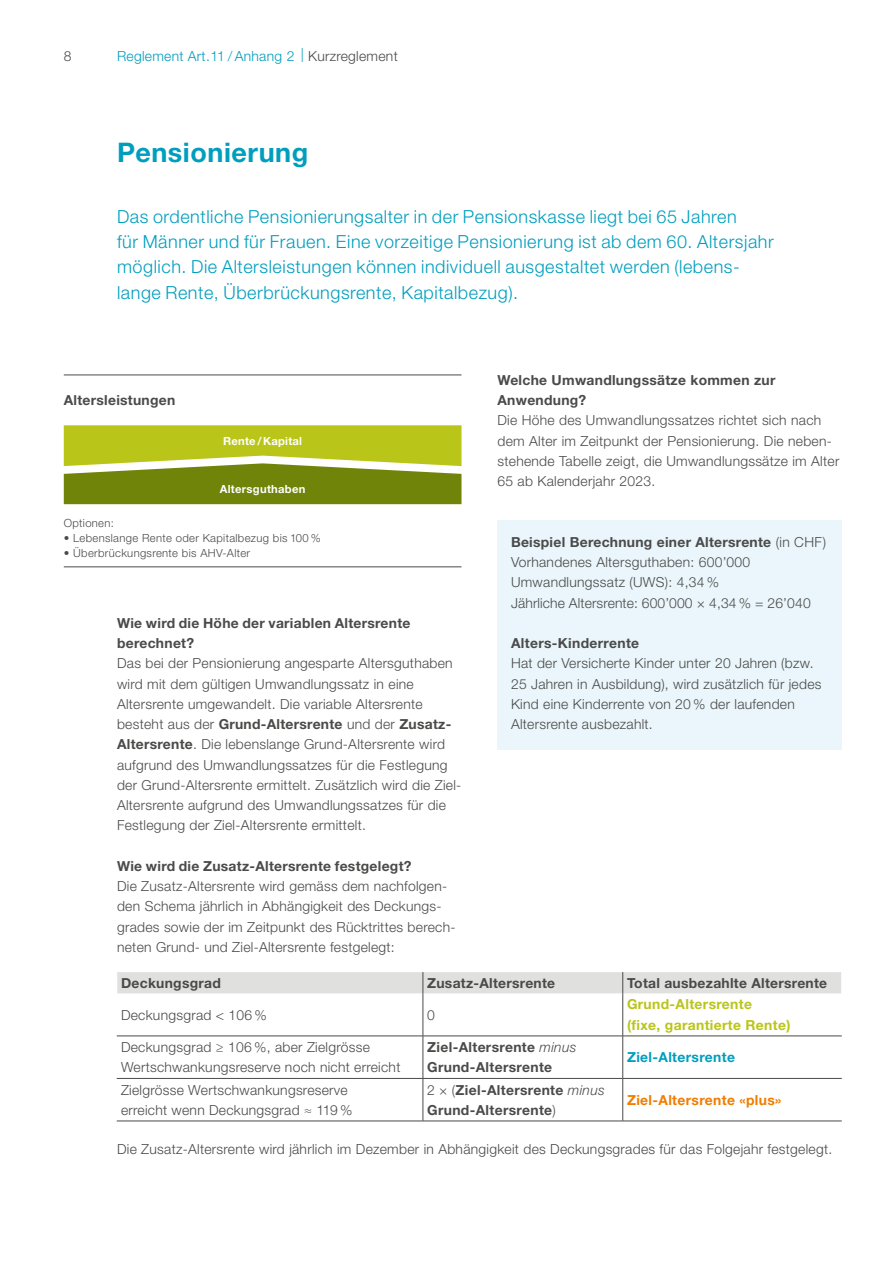
<style>
.page{position:relative;width:893px;height:1263px;background:#fff}
.page>*{position:absolute;margin:0;border:0;box-sizing:border-box;transform-origin:0 0}
.t1{font:700 27px "Helvetica Neue LT Std";letter-spacing:.02em;color:#009ebe}
.t2{font:300 18px/25.3px "Helvetica Neue LT Std";letter-spacing:.03em;color:#009ebe}
.t3{font:300 13.8px/20.2px "Helvetica Neue LT Std";letter-spacing:.02em;color:#4a4a49}
.t4{font:700 13.8px/20.2px "Helvetica Neue LT Std";letter-spacing:.02em;color:#4a4a49}
.t5{font:700 13.8px/20.2px "Helvetica Neue LT Std";letter-spacing:.025em;color:#b9c518}
.t6{font:300 13.8px "Helvetica Neue LT Std";letter-spacing:.02em;color:#009ebe}
.t7{font:700 13.8px "Helvetica Neue LT Std";letter-spacing:.025em;color:#ef7d00}
.t8{font:700 13.8px "Helvetica Neue LT Std";letter-spacing:.025em;color:#009ebe}
.t9{font:300 11.25px "Helvetica Neue LT Std";letter-spacing:.03em;color:#4a4a49}
.t10{font:700 11.25px "Helvetica Neue LT Std";letter-spacing:.025em;color:#fff}
.s1{color:#4a4a49}
.s2{font-weight:700}
.s3{font-weight:300;font-style:italic}
.s4{font-weight:300}
</style>
<div class="page">
<div style="left:497px;top:520px;width:345px;height:48px;background:#eaf6fb"></div>
<div style="left:497px;top:560px;width:345px;height:48px;background:#eaf6fb"></div>
<div style="left:497px;top:581px;width:345px;height:47px;background:#eaf6fb"></div>
<div style="left:497px;top:621px;width:345px;height:48px;background:#eaf6fb"></div>
<div style="left:497px;top:641px;width:345px;height:109px;background:#eaf6fb"></div>
<svg style="left:64px;top:425px;width:397px;height:79px;background:#9fad29"></svg>
<hr style="left:64px;top:375px;width:397px;height:1px;background:#4a4a49">
<hr style="left:64px;top:567px;width:397px;height:1px;background:#4a4a49">
<hr style="left:117px;top:1036px;width:306px;height:1px;background:#4a4a49">
<hr style="left:423px;top:1036px;width:200px;height:1px;background:#4a4a49">
<hr style="left:623px;top:1036px;width:219px;height:1px;background:#4a4a49">
<hr style="left:117px;top:1078px;width:306px;height:1px;background:#4a4a49">
<hr style="left:423px;top:1078px;width:200px;height:1px;background:#4a4a49">
<hr style="left:623px;top:1078px;width:219px;height:1px;background:#4a4a49">
<hr style="left:117px;top:1121px;width:306px;height:1px;background:#4a4a49">
<hr style="left:423px;top:1121px;width:200px;height:1px;background:#4a4a49">
<hr style="left:623px;top:1121px;width:219px;height:1px;background:#4a4a49">
<hr style="left:423px;top:993px;width:1px;height:43px;background:#4a4a49">
<hr style="left:423px;top:1036px;width:1px;height:42px;background:#4a4a49">
<hr style="left:423px;top:1078px;width:1px;height:43px;background:#4a4a49">
<hr style="left:622px;top:993px;width:1px;height:43px;background:#4a4a49">
<hr style="left:622px;top:1036px;width:1px;height:42px;background:#4a4a49">
<hr style="left:622px;top:1078px;width:1px;height:43px;background:#4a4a49">
<div style="left:117px;top:972px;width:724px;height:21px;background:#e0e0df"></div>
<p class="t3" style="left:64px;top:45px;width:9px">8</p>
<p class="t6" style="left:117px;top:47px;width:282px">Reglement Art.11 / Anhang 2 <sup>|</sup> <span class="s1">Kurzreglement</span></p>
<h1 class="t1" style="left:117px;top:136px;width:193px">Pensionierung</h1>
<p class="t2" style="left:117px;top:203px;width:658px">Das ordentliche Pensionierungsalter in der Pensionskasse liegt bei 65 Jahren<br>für Männer und für Frauen. Eine vorzeitige Pensionierung ist ab dem 60. Altersjahr möglich. Die Altersleistungen können individuell ausgestaltet werden (lebens&shy;lange Rente, Überbrückungsrente, Kapitalbezug).</p>
<p class="t4" style="left:64px;top:390px;width:113px">Altersleistungen</p>
<p class="t10" style="left:223px;top:434px;width:80px">Rente / Kapital</p>
<p class="t10" style="left:220px;top:482px;width:87px">Altersguthaben</p>
<p class="t9" style="left:64px;top:516px;width:52px">Optionen:</p>
<p class="t9" style="left:64px;top:531px;width:259px">• Lebenslange Rente oder Kapitalbezug bis 100 %</p>
<p class="t9" style="left:64px;top:546px;width:188px">• Überbrückungsrente bis AHV-Alter</p>
<p class="t4" style="left:117px;top:612px;width:295px">Wie wird die Höhe der variablen Altersrente berechnet?</p>
<p class="t3" style="left:117px;top:653px;width:344px">Das bei der Pensionierung angesparte Altersguthaben wird mit dem gültigen Umwandlungssatz in eine Altersrente umgewandelt. Die variable Altersrente besteht aus der <span class="s2">Grund-Altersrente</span> und der <span class="s2">Zusatz-Altersrente</span>. Die lebenslange Grund-Altersrente wird aufgrund des Umwandlungssatzes für die Festlegung der Grund-Altersrente ermittelt. Zusätzlich wird die Ziel-Altersrente aufgrund des Umwandlungssatzes für die Festlegung der Ziel-Altersrente ermittelt.</p>
<p class="t4" style="left:117px;top:855px;width:296px">Wie wird die Zusatz-Altersrente festgelegt?</p>
<p class="t3" style="left:117px;top:876px;width:340px">Die Zusatz-Altersrente wird gemäss dem nachfolgen&shy;den Schema jährlich in Abhängigkeit des Deckungs&shy;grades sowie der im Zeitpunkt des Rücktrittes berech&shy;neten Grund- und Ziel-Altersrente festgelegt:</p>
<p class="t4" style="left:497px;top:369px;width:279px">Welche Umwandlungssätze kommen zur<br>Anwendung?</p>
<p class="t3" style="left:497px;top:410px;width:343px">Die Höhe des Umwandlungssatzes richtet sich nach dem Alter im Zeitpunkt der Pensionierung. Die neben&shy;stehende Tabelle zeigt, die Umwandlungssätze im Alter 65 ab Kalenderjahr 2023.</p>
<p class="t3" style="left:511px;top:531px;width:317px"><span class="s2">Beispiel Berechnung einer Altersrente</span> (in CHF)<br>Vorhandenes Altersguthaben: 600’000<br>Umwandlungssatz (UWS): 4,34 %<br>Jährliche Altersrente: 600’000 × 4,34% = 26’040</p>
<p class="t4" style="left:511px;top:633px;width:130px">Alters-Kinderrente</p>
<p class="t3" style="left:511px;top:653px;width:312px">Hat der Versicherte Kinder unter 20 Jahren (bzw.<br>25 Jahren in Ausbildung), wird zusätzlich für jedes Kind eine Kinderrente von 20 % der laufenden Altersrente ausbezahlt.</p>
<p class="t4" style="left:121px;top:972px;width:101px">Deckungsgrad</p>
<p class="t4" style="left:427px;top:972px;width:130px">Zusatz-Altersrente</p>
<p class="t4" style="left:627px;top:972px;width:202px">Total ausbezahlte Altersrente</p>
<p class="t3" style="left:121px;top:1004px;width:147px">Deckungsgrad &lt; 106 %</p>
<p class="t3" style="left:427px;top:1004px;width:9px">0</p>
<p class="t5" style="left:627px;top:994px;width:165px">Grund-Altersrente<br>(fixe, garantierte Rente)</p>
<p class="t3" style="left:121px;top:1037px;width:281px">Deckungsgrad ≥ 106 %, aber Zielgrösse<br>Wertschwankungsreserve noch nicht erreicht</p>
<p class="t4" style="left:427px;top:1037px;width:151px">Ziel-Altersrente <span class="s3">minus<br></span>Grund-Altersrente</p>
<p class="t8" style="left:627px;top:1049px;width:109px">Ziel-Altersrente</p>
<p class="t3" style="left:121px;top:1079px;width:233px">Zielgrösse Wertschwankungsreserve erreicht wenn Deckungsgrad ≈ 119 %</p>
<p class="t4" style="left:427px;top:1079px;width:179px"><span class="s4">2 × (</span>Ziel-Altersrente <span class="s3">minus<br></span>Grund-Altersrente<span class="s4">)</span></p>
<p class="t7" style="left:627px;top:1091px;width:156px">Ziel-Altersrente «plus»</p>
<p class="t3" style="left:117px;top:1139px;width:717px">Die Zusatz-Altersrente wird jährlich im Dezember in Abhängigkeit des Deckungsgrades für das Folgejahr festgelegt.</p>
</div>
